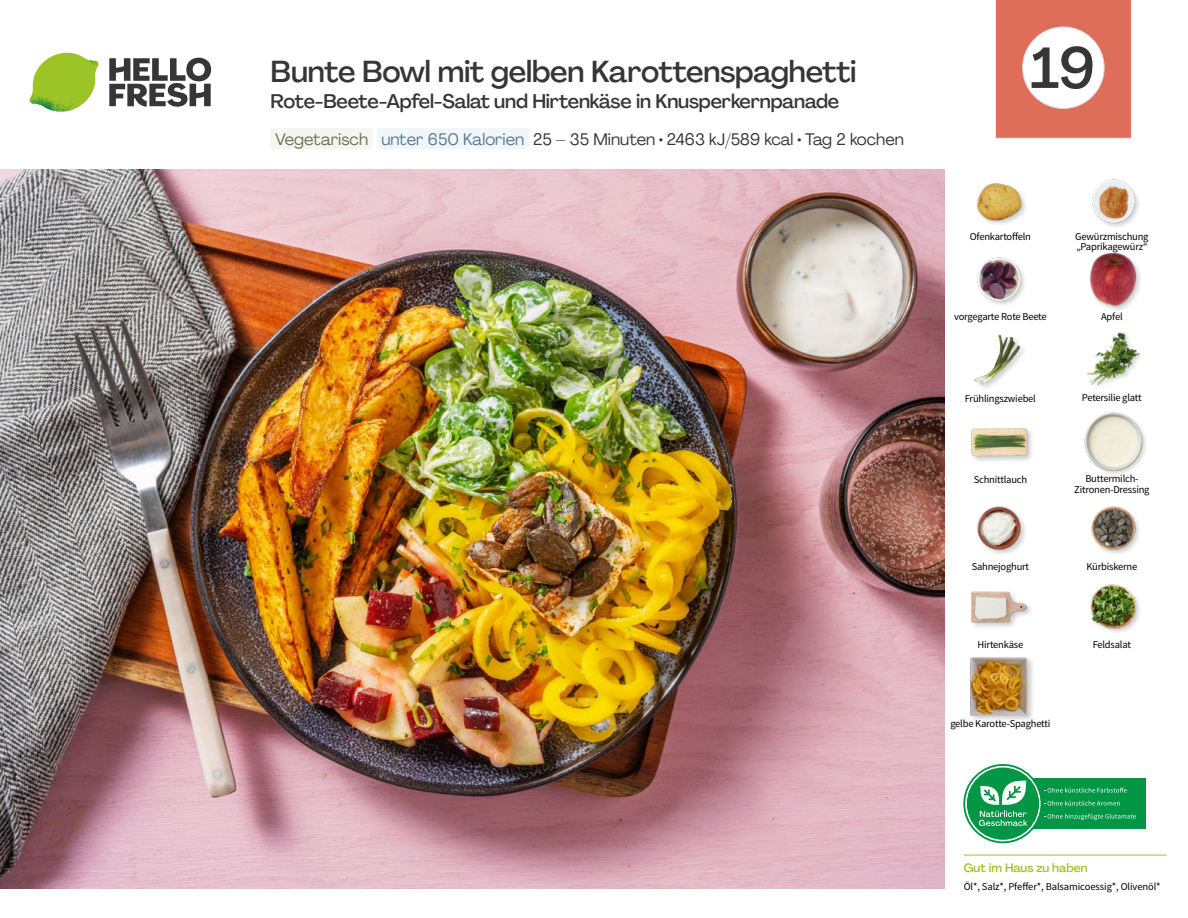
<style>
.page{position:relative;width:1188px;height:918px;background:#fff}
.page>*{position:absolute;margin:0;border:0;box-sizing:border-box;transform-origin:0 0}
.t1{font:500 57px "Agrandir";color:#373636}
.t2{font:500 30px "Agrandir";letter-spacing:-.01em;color:#373636}
.t3{font:500 19.5px "Agrandir";letter-spacing:-.01em;color:#373636}
.t4{font:16.5px "Agrandir";color:#373636}
.t5{font:500 12px "Agrandir";color:#9dc427}
.t6{font:10.5px/10.5px "Source Sans Pro";letter-spacing:-.02em;color:#000}
.s1{color:#65764c}
.s2{color:#58798e}
</style>
<div class="page">
<div style="left:271px;top:128px;width:102px;height:21px;background:#f5f6f1"></div>
<div style="left:377px;top:128px;width:152px;height:21px;background:#f1f6fa"></div>
<div style="left:970px;top:590px;width:64px;height:39px;background:#000;opacity:.2"></div>
<img style="left:970px;top:590px;width:58px;height:39px">
<div style="left:969px;top:656px;width:66px;height:67px;background:#000;opacity:.2"></div>
<img style="left:970px;top:658px;width:58px;height:57px">
<img style="left:1090px;top:584px;width:50px;height:48px">
<img style="left:1091px;top:506px;width:48px;height:48px">
<img style="left:977px;top:506px;width:48px;height:48px">
<div style="left:971px;top:427px;width:63px;height:36px;background:#000;opacity:.2"></div>
<img style="left:971px;top:427px;width:57px;height:36px">
<div style="left:1084px;top:412px;width:65px;height:65px;background:#000;opacity:.2"></div>
<img style="left:1085px;top:413px;width:57px;height:57px">
<img style="left:1087px;top:332px;width:54px;height:54px">
<img style="left:973px;top:334px;width:51px;height:54px">
<img style="left:977px;top:257px;width:48px;height:48px">
<div style="left:1089px;top:251px;width:54px;height:62px;background:#000;opacity:.2"></div>
<img style="left:1089px;top:251px;width:53px;height:56px">
<img style="left:1092px;top:179px;width:47px;height:48px">
<img style="left:976px;top:183px;width:50px;height:41px">
<hr style="left:964px;top:855px;width:203px;height:1px;background:#9dc427">
<svg style="left:109px;top:57px;width:102px;height:50px"></svg>
<svg style="left:34px;top:53px;width:62px;height:40px"></svg>
<img style="left:67px;top:53px;width:32px;height:26px">
<img style="left:33px;top:75px;width:59px;height:11px">
<img style="left:29px;top:79px;width:61px;height:33px">
<img style="left:65px;top:86px;width:27px;height:25px">
<img style="left:0;top:169px;width:945px;height:719px">
<div style="left:995px;top:0;width:137px;height:139px;background:#de6e5a"></div>
<div style="left:1023px;top:27px;width:81px;height:81px;background:#fff;border-radius:50%"></div>
<div style="left:1023px;top:27px;width:81px;height:82px;border:1px solid #dadada;border-radius:50%"></div>
<div style="left:1030px;top:778px;width:116px;height:51px;background:#009645"></div>
<svg style="left:963px;top:764px;width:173px;height:79px"></svg>
<h2 class="t2" style="left:271px;top:53px;width:588px">Bunte Bowl mit gelben Karottenspaghetti</h2>
<h3 class="t3" style="left:271px;top:89px;width:570px">Rote-Beete-Apfel-Salat und Hirtenkäse in Knusperkernpanade</h3>
<h3 class="t4" style="left:275px;top:129px;width:631px"><span class="s1">Vegetarisch</span> <span class="s2">unter 650 Kalorien</span> 25 – 35 Minuten • 2463 kJ/589 kcal • Tag 2 kochen</h3>
<h1 class="t1" style="left:1030px;top:33px;width:66px">19</h1>
<p class="t6" style="left:970px;top:231px;width:63px">Ofenkartoffeln</p>
<p class="t6" style="left:1075px;top:231px;width:75px">Gewürzmischung „Paprikagewürz“</p>
<p class="t6" style="left:954px;top:312px;width:94px">vorgegarte Rote Beete</p>
<p class="t6" style="left:1101px;top:312px;width:23px">Apfel</p>
<p class="t6" style="left:965px;top:393px;width:73px">Frühlingszwiebel</p>
<p class="t6" style="left:1082px;top:393px;width:61px">Petersilie glatt</p>
<p class="t6" style="left:974px;top:474px;width:55px">Schnittlauch</p>
<p class="t6" style="left:1074px;top:474px;width:77px;text-align:center">Buttermilch-<br>Zitronen-Dressing</p>
<p class="t6" style="left:972px;top:561px;width:59px">Sahnejoghurt</p>
<p class="t6" style="left:1087px;top:561px;width:52px">Kürbiskerne</p>
<p class="t6" style="left:978px;top:639px;width:47px">Hirtenkäse</p>
<p class="t6" style="left:1093px;top:639px;width:40px">Feldsalat</p>
<p class="t6" style="left:950px;top:718px;width:102px">gelbe Karotte-Spaghetti</p>
<p class="t5" style="left:964px;top:861px;width:125px">Gut im Haus zu haben</p>
<p class="t6" style="left:964px;top:882px;width:198px">Öl*, Salz*, Pfeffer*, Balsamicoessig*, Olivenöl*</p>
</div>
